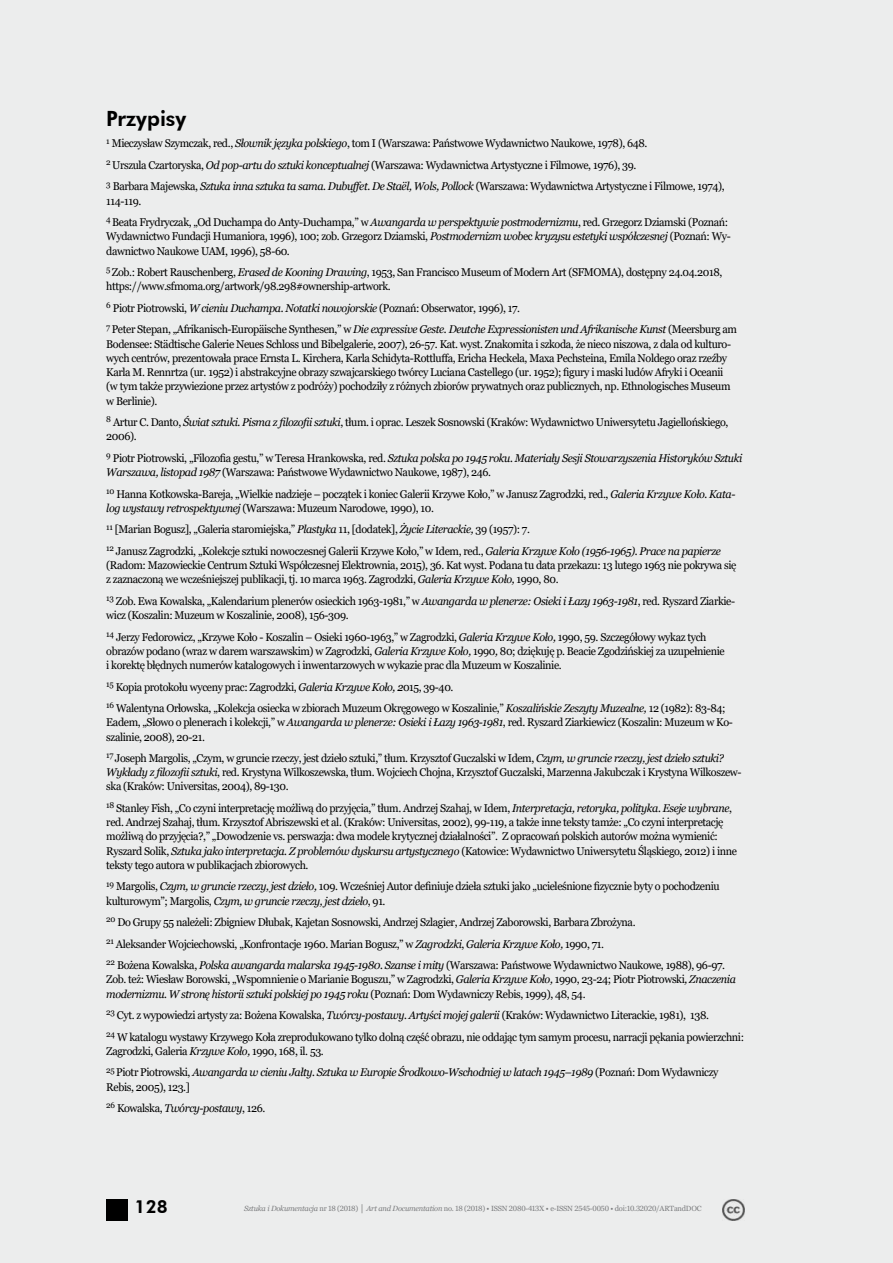
<style>
.page{position:relative;width:893px;height:1263px;background:#eceded}
.page>*{position:absolute;margin:0;border:0;box-sizing:border-box;transform-origin:0 0}
.t1{font:800 21px "Futura BT";color:#000}
.t2{font:800 18px "Futura BT";color:#000}
.t3{font:11.25px/14.2px "Georgia";letter-spacing:-.035em;color:#000;scale:.96 1}
.t4{font:italic 11.25px/21.5px "Georgia";letter-spacing:-.035em;color:#000;scale:.96 1}
.t5{font:7.5px "Georgia";letter-spacing:-.025em;color:#7b7c7e}
.s1{font-style:italic}
.s2{font-style:normal}
</style>
<div class="page">
<div style="left:106px;top:1199px;width:22px;height:21px;background:#000"></div>
<img style="left:723px;top:1199px;width:21px;height:21px">
<h1 class="t1" style="left:106px;top:106px;width:82px">Przypisy</h1>
<p class="t3" style="left:106px;top:133px;width:646px;line-height:21.5px"><sup>1</sup> Mieczysław Szymczak, red., <span class="s1">Słownik języka polskiego</span>, tom I (Warszawa: Państwowe Wydawnictwo Naukowe, 1978), 648.<br><sup>2</sup> Urszula Czartoryska, <span class="s1">Od pop-artu do sztuki konceptualnej</span> (Warszawa: Wydawnictwa Artystyczne i Filmowe, 1976), 39.<br><sup>3</sup> Barbara Majewska, <span class="s1">Sztuka inna sztuka ta sama. Dubuffet. De Staël, Wols, Pollock</span> (Warszawa: Wydawnictwa Artystyczne i Filmowe, 1974),</p>
<p class="t3" style="left:106px;top:190px;width:649px;line-height:21.5px">114-119.<br><sup>4</sup> Beata Frydryczak, „Od Duchampa do Anty-Duchampa,” w <span class="s1">Awangarda w perspektywie postmodernizmu</span>, red. Grzegorz Dziamski (Poznań:</p>
<p class="t3" style="left:106px;top:230px;width:652px">Wydawnictwo Fundacji Humaniora, 1996), 100; zob. Grzegorz Dziamski, <span class="s1">Postmodernizm wob</span>ec <span class="s1">kryzysu estetyki współczesnej</span> (Poznań: Wy&shy;dawnictwo Naukowe UAM, 1996), 58-60.</p>
<p class="t3" style="left:106px;top:265px;width:643px"><sup>5</sup> Zob.: Robert Rauschenberg, <span class="s1">Erased de Kooning Drawing</span>, 1953, San Francisco Museum of Modern Art (SFMOMA), dostępny 24.04.2018, https://www.sfmoma.org/artwork/98.298#ownership-artwork.</p>
<p class="t3" style="left:106px;top:298px;width:658px;line-height:21.5px"><sup>6</sup> Piotr Piotrowski, <span class="s1">W cieniu Duchampa. Notatki nowojorskie</span> (Poznań: Obserwator, 1996), 17.<br><sup>7</sup> Peter Stepan, „Afrikanisch-Europäische Synthesen,” w <span class="s1">Die expressive Geste. Deutche Expressionisten und Afrikanische Kunst</span> (Meersburg am</p>
<p class="t3" style="left:106px;top:337px;width:652px">Bodensee: Städtische Galerie Neues Schloss und Bibelgalerie, 2007), 26-57. Kat. wyst. Znakomita i szkoda, że nieco niszowa, z dala od kulturo&shy;wych centrów, prezentowała prace Ernsta L. Kirchera, Karla Schidyta-Rottluffa, Ericha Heckela, Maxa Pechsteina, Emila Noldego oraz rzeźby Karla M. Rennrtza (ur. 1952) i abstrakcyjne obrazy szwajcarskiego twórcy Luciana Castellego (ur. 1952); figury i maski ludów Afryki i Oceanii (w tym także przywiezione przez artystów z podróży) pochodziły z różnych zbiorów prywatnych oraz publicznych, np. Ethnologisches Museum w Berlinie).</p>
<p class="t3" style="left:106px;top:415px;width:650px"><sup>8</sup> Artur C. Danto, <span class="s1">Świat sztuki. Pisma z filozofii sztuki</span>, tłum. i oprac. Leszek Sosnowski (Kraków: Wydawnictwo Uniwersytetu Jagiellońskiego,<br>2006).</p>
<p class="t3" style="left:106px;top:451px;width:664px"><sup>9</sup> Piotr Piotrowski, „Filozofia gestu,” w Teresa Hrankowska, red. <span class="s1">Sztuka polska po 1945 roku. Materiały Sesji Stowarzyszenia Historyków Sztuki<br>Warszawa, listopad 1987</span> (Warszawa: Państwowe Wydawnictwo Naukowe, 1987), 246.</p>
<p class="t3" style="left:106px;top:487px;width:657px"><sup>10</sup> Hanna Kotkowska-Bareja, „Wielkie nadzieje – początek i koniec Galerii Krzywe Koło,” w Janusz Zagrodzki, red., <span class="s1">Galeria Krzywe Koło. Kata&shy;log wystawy retrospektywnej</span> (Warszawa: Muzeum Narodowe, 1990), 10.</p>
<p class="t3" style="left:106px;top:519px;width:642px;line-height:21.5px"><sup>11</sup> [Marian Bogusz], „Galeria staromiejska,” <span class="s1">Plastyka</span> 11, [dodatek], <span class="s1">Życie Literackie,</span> 39 (1957): 7.<br><sup>12</sup> Janusz Zagrodzki, „Kolekcje sztuki nowoczesnej Galerii Krzywe Koło,” w Idem, red., <span class="s1">Galeria Krzywe Koło (1956-1965). Prace na papierze</span></p>
<p class="t3" style="left:106px;top:558px;width:658px">(Radom: Mazowieckie Centrum Sztuki Współczesnej Elektrownia, 2015), 36. Kat wyst. Podana tu data przekazu: 13 lutego 1963 nie pokrywa się z zaznaczoną we wcześniejszej publikacji, tj. 10 marca 1963. Zagrodzki, <span class="s1">Galeria Krzywe Koło,</span> 1990, 80.</p>
<p class="t3" style="left:106px;top:594px;width:657px"><sup>13</sup> Zob. Ewa Kowalska, „Kalendarium plenerów osieckich 1963-1981,” w <span class="s1">Awangarda w plenerze: Osieki i Łazy 1963-1981</span>, red. Ryszard Ziarkie&shy;wicz (Koszalin: Muzeum w Koszalinie, 2008), 156-309.</p>
<p class="t3" style="left:106px;top:630px;width:646px"><sup>14</sup> Jerzy Fedorowicz, „Krzywe Koło - Koszalin – Osieki 1960-1963,” w Zagrodzki, <span class="s1">Galeria Krzywe Koło,</span> 1990, 59. Szczegółowy wykaz tych obrazów podano (wraz w darem warszawskim) w Zagrodzki, <span class="s1">Galeria Krzywe Koło,</span> 1990<span class="s1">,</span> 80; dziękuję p. Beacie Zgodzińskiej za uzupełnienie i korektę błędnych numerów katalogowych i inwentarzowych w wykazie prac dla Muzeum w Koszalinie.</p>
<p class="t3" style="left:106px;top:676px;width:647px;line-height:21.5px"><sup>15</sup> Kopia protokołu wyceny prac: Zagrodzki, <span class="s1">Galeria Krzywe Koło, 2</span>015, 39-40.<br><sup>16</sup> Walentyna Orłowska, „Kolekcja osiecka w zbiorach Muzeum Okręgowego w Koszalinie,” <span class="s1">Koszalińskie Zeszyty Muzealne,</span> 12 (1982): 83-84;</p>
<p class="t3" style="left:106px;top:715px;width:654px">Eadem, „Słowo o plenerach i kolekcji,” w <span class="s1">Awangarda w plenerze: Osieki i Łazy 1963-1981</span>, red. Ryszard Ziarkiewicz (Koszalin: Muzeum w Ko&shy;szalinie, 2008), 20-21.</p>
<p class="t3" style="left:106px;top:751px;width:663px"><sup>17</sup> Joseph Margolis, „Czym, w gruncie rzeczy, jest dzieło sztuki,” tłum. Krzysztof Guczalski w Idem, <span class="s1">Czym, w gruncie rzeczy, jest dzieło sztuki?<br>Wykłady z filozofii sztuki</span>, red<span class="s1">.</span> Krystyna Wilkoszewska, tłum. Wojciech Chojna, Krzysztof Guczalski, Marzenna Jakubczak i Krystyna Wilkoszew&shy;ska (Kraków: Universitas, 2004), 89-130.</p>
<p class="t3" style="left:106px;top:801px;width:659px"><sup>18</sup> Stanley Fish, „Co czyni interpretację możliwą do przyjęcia,” tłum. Andrzej Szahaj, w Idem, <span class="s1">Interpretacja, retoryka, polityka. Eseje wybrane</span>, red. Andrzej Szahaj, tłum. Krzysztof Abriszewski et al. (Kraków: Universitas, 2002), 99-119, a także inne teksty tamże: „Co czyni interpretację możliwą do przyjęcia?,” „Dowodzenie vs. perswazja: dwa modele krytycznej działalności”. Z opracowań polskich autorów można wymienić:<br>Ryszard Solik, <span class="s1">Sztuka jako interpretacja. Z problemów dyskursu artystycznego</span> (Katowice: Wydawnictwo Uniwersytetu Śląskiego, 2012) i inne teksty tego autora w publikacjach zbiorowych.</p>
<p class="t3" style="left:106px;top:880px;width:641px"><sup>19</sup> Margolis, <span class="s1">Czym, w gruncie rzeczy, jest dzieło,</span> 109. Wcześniej Autor definiuje dzieła sztuki jako „ucieleśnione fizycznie byty o pochodzeniu kulturowym”; Margolis, <span class="s1">Czym, w gruncie rzeczy, jest dzieło</span>, 91.</p>
<p class="t3" style="left:106px;top:912px;width:646px;line-height:21.5px"><sup>20</sup> Do Grupy 55 należeli: Zbigniew Dłubak, Kajetan Sosnowski, Andrzej Szlagier, Andrzej Zaborowski, Barbara Zbrożyna.<br><sup>21</sup> Aleksander Wojciechowski, „Konfrontacje 1960. Marian Bogusz,” w <span class="s1">Zagrodzki</span>, <span class="s1">Galeria Krzywe Koło,</span> 1990, 71.<br><sup>22</sup> Bożena Kowalska, <span class="s1">Polska awangarda malarska 1945-1980. Szanse i mity</span> (Warszawa: Państwowe Wydawnictwo Naukowe, 1988), 96-97.</p>
<p class="t3" style="left:106px;top:973px;width:657px">Zob. też: Wiesław Borowski, „Wspomnienie o Marianie Boguszu,” w Zagrodzki, <span class="s1">Galeria Krzywe Koło,</span> 1990, 23-24; Piotr Piotrowski<span class="s1">, Znaczenia modernizmu. W stronę historii sztuki polskiej po 1945 roku</span> (Poznań: Dom Wydawniczy Rebis, 1999), 48, 54.</p>
<p class="t3" style="left:106px;top:1005px;width:666px;line-height:21.5px"><sup>23</sup> Cyt. z wypowiedzi artysty za: Bożena Kowalska, <span class="s1">Twórcy-postawy. Artyści mojej galerii</span> (Kraków: Wydawnictwo Literackie, 1981), 138.<br><sup>24</sup> W katalogu wystawy Krzywego Koła zreprodukowano tylko dolną część obrazu, nie oddając tym samym procesu, narracji pękania powierzchni:</p>
<p class="t4" style="left:106px;top:1040px;width:639px"><span class="s2">Zagrodzki, Galeria</span> Krzywe Koło, <span class="s2">1990, 168, il. 53.<br></span><sup>25</sup> <span class="s2">Piotr Piotrowski,</span> Awangarda w cieniu Jałty. Sztuka w Europie Środkowo-Wschodniej w latach 1945–1989 <span class="s2">(Poznań: Dom Wydawniczy</span></p>
<p class="t3" style="left:106px;top:1076px;width:167px;line-height:21.5px">Rebis, 2005), 123.]<br><sup>26</sup> Kowalska, <span class="s1">Twórcy-postawy</span>, 126.</p>
<h2 class="t2" style="left:135px;top:1195px;width:35px">128</h2>
<p class="t5" style="left:244px;top:1204px;width:459px"><span class="s1">Sztuka i Dokumentacja</span> nr 18 (2018) <span class="s1">│ Art and Documentation</span> no. 18 (2018) • ISSN 2080-413X • e-ISSN 2545-0050 • doi:10.32020/ARTandDOC</p>
</div>
